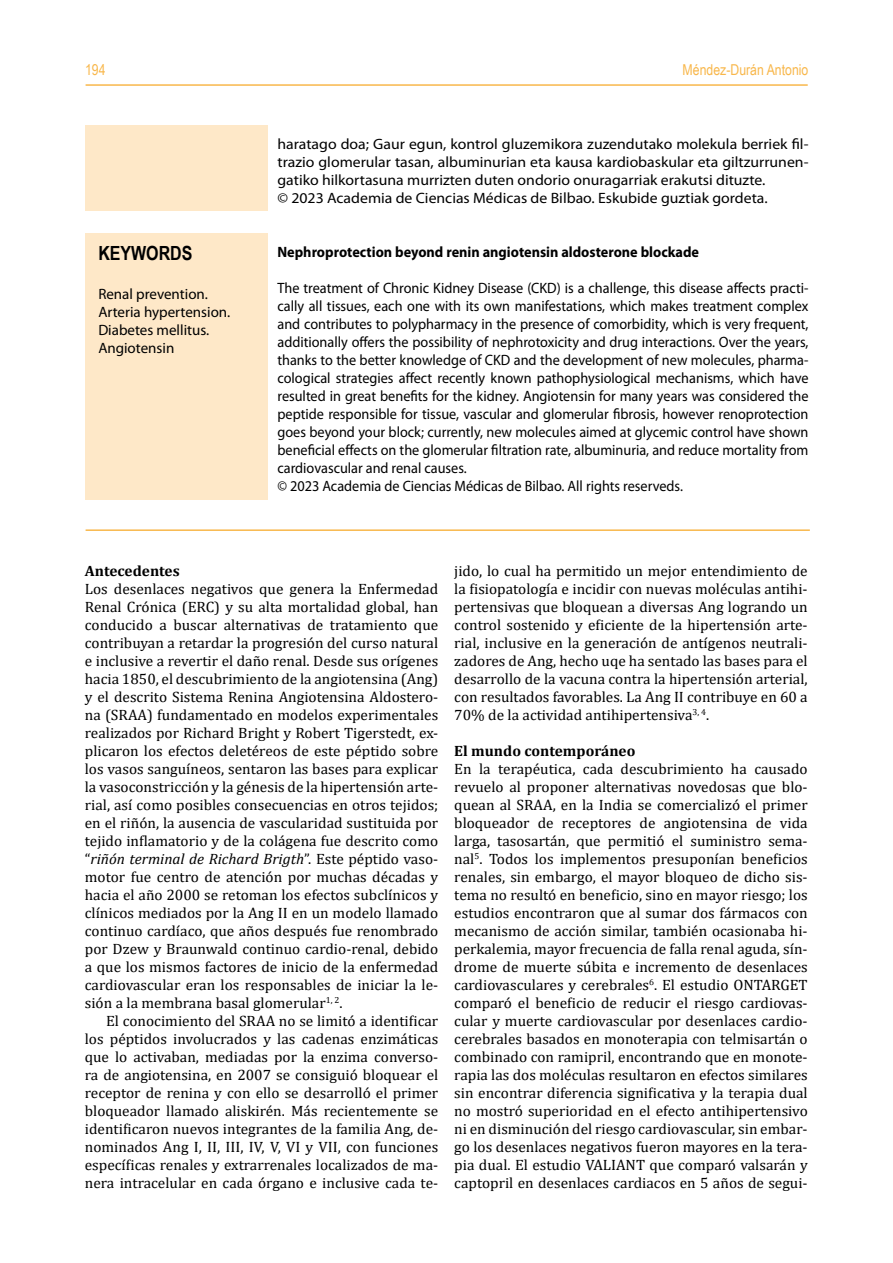
<style>
.page{position:relative;width:893px;height:1263px;background:#fff}
.page>*{position:absolute;margin:0;border:0;box-sizing:border-box;transform-origin:0 0}
.t1{font:700 19.5px "Arial Narrow";color:#000}
.t2{font:15px/18px "Cambria";color:#000;text-align:justify}
.t3{font:15px/18px "Myriad Pro";color:#000;scale:.95 1}
.t4{font:15px/18px "Myriad Pro";color:#000;scale:1.05 1}
.t5{font:15px/18px "Myriad Pro";color:#000}
.t6{font:700 15px "Myriad Pro";color:#000;scale:.95 1}
.t7{font:700 15px "Cambria";color:#000}
.t8{font:15px "Arial Narrow";color:#f8b74b}
.s1{font-style:italic}
</style>
<div class="page">
<hr style="left:86px;top:84px;width:722px;height:2px;background:#f8b74b">
<div style="left:86px;top:125px;width:182px;height:85px;background:#fee8c8"></div>
<div style="left:86px;top:233px;width:182px;height:267px;background:#fee8c8"></div>
<hr style="left:86px;top:529px;width:724px;height:2px;background:#f8b74b">
<p class="t8" style="left:85px;top:58px;width:22px">194</p>
<p class="t8" style="left:683px;top:58px;width:127px">Méndez-Durán Antonio</p>
<h1 class="t1" style="left:98px;top:238px;width:96px">KEYWORDS</h1>
<p class="t5" style="left:98px;top:285px;width:134px">Renal prevention.<br>Arteria hypertension.<br>Diabetes mellitus.<br>Angiotensin</p>
<p class="t4" style="left:277px;top:135px;width:507px">haratago doa; Gaur egun, kontrol gluzemikora zuzendutako molekula berriek fil&shy;trazio glomerular tasan, albuminurian eta kausa kardiobaskular eta giltzurrunen&shy;gatiko hilkortasuna murrizten duten ondorio onuragarriak erakutsi dituzte.<br>© 2023 Academia de Ciencias Médicas de Bilbao. Eskubide guztiak gordeta.</p>
<p class="t6" style="left:277px;top:243px;width:445px">Nephroprotection beyond renin angiotensin aldosterone blockade</p>
<p class="t3" style="left:277px;top:279px;width:560px">The treatment of Chronic Kidney Disease (CKD) is a challenge, this disease affects practi&shy;cally all tissues, each one with its own manifestations, which makes treatment complex and contributes to polypharmacy in the presence of comorbidity, which is very frequent, additionally offers the possibility of nephrotoxicity and drug interactions. Over the years, thanks to the better knowledge of CKD and the development of new molecules, pharma&shy;cological strategies affect recently known pathophysiological mechanisms, which have resulted in great benefits for the kidney. Angiotensin for many years was considered the peptide responsible for tissue, vascular and glomerular fibrosis, however renoprotection goes beyond your block; currently, new molecules aimed at glycemic control have shown beneficial effects on the glomerular filtration rate, albuminuria, and reduce mortality from cardiovascular and renal causes.<br>© 2023 Academia de Ciencias Médicas de Bilbao. All rights reserveds.</p>
<p class="t7" style="left:85px;top:560px;width:96px">Antecedentes</p>
<p class="t2" style="left:85px;top:580px;width:355px">Los desenlaces negativos que genera la Enfermedad Renal Crónica (ERC) y su alta mortalidad global, han conducido a buscar alternativas de tratamiento que contribuyan a retardar la progresión del curso natural e inclusive a revertir el daño renal. Desde sus orígenes hacia 1850, el descubrimiento de la angiotensina (Ang) y el descrito Sistema Renina Angiotensina Aldostero&shy;na (SRAA) fundamentado en modelos experimentales realizados por Richard Bright y Robert Tigerstedt, ex&shy;plicaron los efectos deletéreos de este péptido sobre los vasos sanguíneos, sentaron las bases para explicar la vasoconstricción y la génesis de la hipertensión arte&shy;rial, así como posibles consecuencias en otros tejidos; en el riñón, la ausencia de vascularidad sustituida por tejido inflamatorio y de la colágena fue descrito como “<span class="s1">riñón terminal de Richard Brigth</span>”. Este péptido vaso&shy;motor fue centro de atención por muchas décadas y hacia el año 2000 se retoman los efectos subclínicos y clínicos mediados por la Ang II en un modelo llamado continuo cardíaco, que años después fue renombrado por Dzew y Braunwald continuo cardio-renal, debido a que los mismos factores de inicio de la enfermedad cardiovascular eran los responsables de iniciar la le&shy;sión a la membrana basal glomerular<sup>1,</sup> <sup>2</sup>.</p>
<p class="t2" style="left:85px;top:1012px;width:355px;text-indent:21px">El conocimiento del SRAA no se limitó a identificar los péptidos involucrados y las cadenas enzimáticas que lo activaban, mediadas por la enzima converso&shy;ra de angiotensina, en 2007 se consiguió bloquear el receptor de renina y con ello se desarrolló el primer bloqueador llamado aliskirén. Más recientemente se identificaron nuevos integrantes de la familia Ang, de&shy;nominados Ang I, II, III, IV, V, VI y VII, con funciones específicas renales y extrarrenales localizados de ma&shy;nera intracelular en cada órgano e inclusive cada te-</p>
<p class="t2" style="left:454px;top:562px;width:355px">jido, lo cual ha permitido un mejor entendimiento de la fisiopatología e incidir con nuevas moléculas antihi&shy;pertensivas que bloquean a diversas Ang logrando un control sostenido y eficiente de la hipertensión arte&shy;rial, inclusive en la generación de antígenos neutrali&shy;zadores de Ang, hecho uqe ha sentado las bases para el desarrollo de la vacuna contra la hipertensión arterial, con resultados favorables. La Ang II contribuye en 60 a 70% de la actividad antihipertensiva<sup>3,</sup> <sup>4</sup>.</p>
<p class="t7" style="left:454px;top:740px;width:183px">El mundo contemporáneo</p>
<p class="t2" style="left:454px;top:760px;width:355px">En la terapéutica, cada descubrimiento ha causado revuelo al proponer alternativas novedosas que blo&shy;quean al SRAA, en la India se comercializó el primer bloqueador de receptores de angiotensina de vida larga, tasosartán, que permitió el suministro sema&shy;nal<sup>5</sup>. Todos los implementos presuponían beneficios renales, sin embargo, el mayor bloqueo de dicho sis&shy;tema no resultó en beneficio, sino en mayor riesgo; los estudios encontraron que al sumar dos fármacos con mecanismo de acción similar, también ocasionaba hi&shy;perkalemia, mayor frecuencia de falla renal aguda, sín&shy;drome de muerte súbita e incremento de desenlaces cardiovasculares y cerebrales<sup>6</sup>. El estudio ONTARGET comparó el beneficio de reducir el riesgo cardiovas&shy;cular y muerte cardiovascular por desenlaces cardio&shy;cerebrales basados en monoterapia con telmisartán o combinado con ramipril, encontrando que en monote&shy;rapia las dos moléculas resultaron en efectos similares sin encontrar diferencia significativa y la terapia dual no mostró superioridad en el efecto antihipertensivo ni en disminución del riesgo cardiovascular, sin embar&shy;go los desenlaces negativos fueron mayores en la tera&shy;pia dual. El estudio VALIANT que comparó valsarán y captopril en desenlaces cardiacos en 5 años de segui-</p>
</div>
